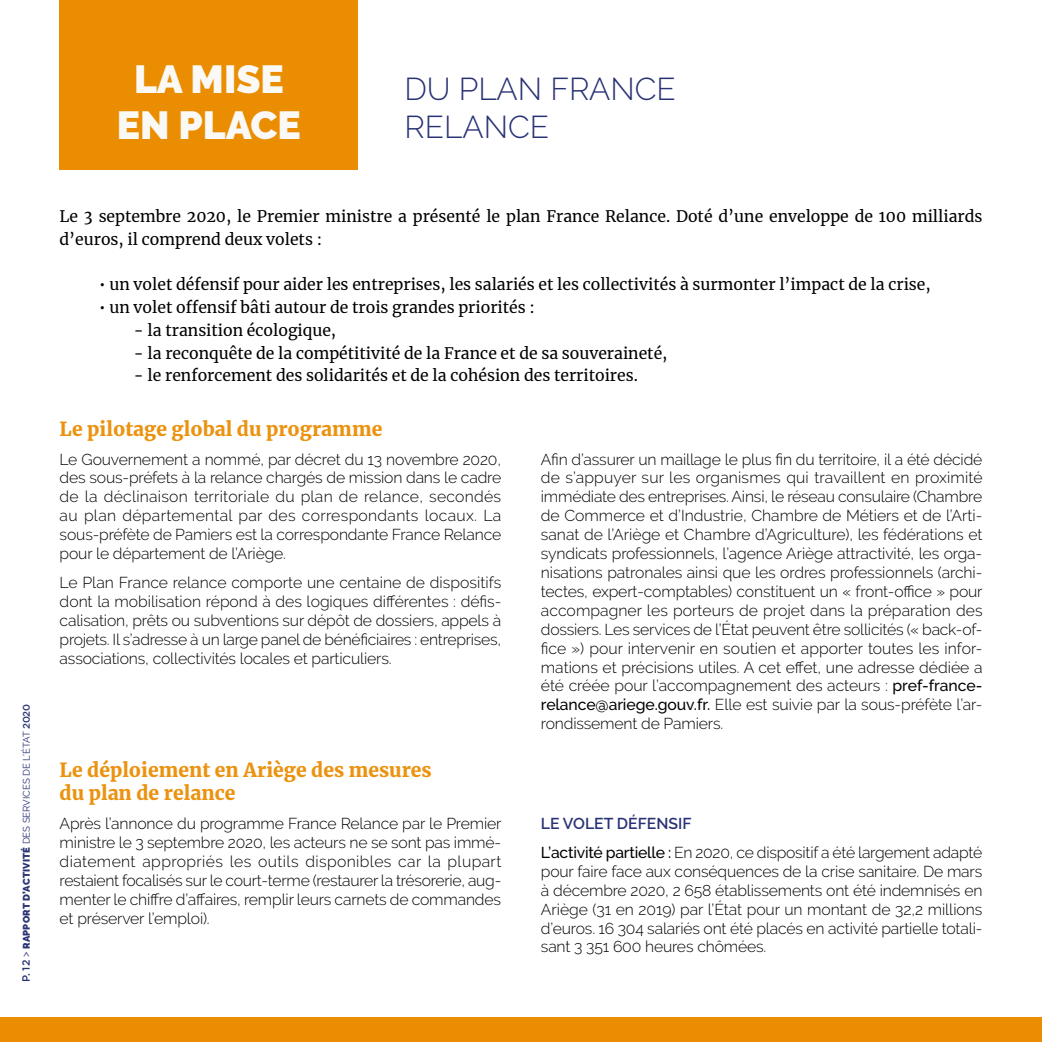
<style>
.page{position:relative;width:1042px;height:1042px;background:#fff}
.page>*{position:absolute;margin:0;border:0;box-sizing:border-box;transform-origin:0 0}
.t1{font:900 39.02px/46.9px "Raleway";color:#fbf9f5;text-align:center}
.t2{font:300 31.5px/37.8px "Raleway";color:#293274}
.t3{font:900 19.25px/23.1px "Merriweather";color:#eb9310}
.t4{font:300 15.75px/18.9px "Raleway";letter-spacing:-.01em;color:#000;text-align:justify}
.t5{font:15.75px/22.8px "Merriweather";color:#000}
.t6{font:9.62px "Raleway";color:#293274}
.s1{font-family:"Gotham";font-weight:500;font-size:10.5px}
.s2{font-size:10.5px}
.s3{font-weight:900}
.s4{font-family:"Gotham";font-weight:500}
.s5{font-weight:500}
.s6{font-weight:600;color:#293274}
</style>
<div class="page">
<div style="left:0;top:1017px;width:1042px;height:25px;background:#ea8d00"></div>
<div style="left:60px;top:0;width:298px;height:169px;background:#ea8d00"></div>
<p class="t6" style="left:21px;top:982px;width:280px;rotate:-90deg"><span class="s1">P. 12</span> <span class="s2">&gt;</span> <span class="s3">RAPPORT D’ACTIVITÉ</span> DES SERVICES DE L’ÉTAT <span class="s4">2020</span></p>
<h1 class="t1" style="left:117px;top:55px;width:185px">LA MISE<br>EN PLACE</h1>
<h2 class="t2" style="left:404px;top:70px;width:273px">DU PLAN FRANCE<br>RELANCE</h2>
<p class="t5" style="left:60px;top:204px;width:924px">Le 3 septembre 2020, le Premier ministre a présenté le plan France Relance. Doté d’une enveloppe de 100 milliards d’euros, il comprend deux volets :</p>
<p class="t5" style="left:99px;top:273px;width:833px">• un volet défensif pour aider les entreprises, les salariés et les collectivités à surmonter l’impact de la crise,</p>
<p class="t5" style="left:99px;top:295px;width:437px">• un volet offensif bâti autour de trois grandes priorités :</p>
<p class="t5" style="left:134px;top:318px;width:204px">- la transition écologique,</p>
<p class="t5" style="left:134px;top:341px;width:535px">- la reconquête de la compétitivité de la France et de sa souveraineté,</p>
<p class="t5" style="left:134px;top:364px;width:505px">- le renforcement des solidarités et de la cohésion des territoires.</p>
<p class="t3" style="left:60px;top:417px;width:324px">Le pilotage global du programme</p>
<p class="t4" style="left:60px;top:449px;width:443px">Le Gouvernement a nommé, par décret du 13 novembre 2020, des sous-préfets à la relance chargés de mission dans le cadre de la déclinaison territoriale du plan de relance, secondés au plan départemental par des correspondants locaux. La sous-préfète de Pamiers est la correspondante France Relance pour le département de l’Ariège.</p>
<p class="t4" style="left:60px;top:573px;width:443px">Le Plan France relance comporte une centaine de dispositifs dont la mobilisation répond à des logiques différentes : défis&shy;calisation, prêts ou subventions sur dépôt de dossiers, appels à projets. Il s’adresse à un large panel de bénéficiaires : entreprises, associations, collectivités locales et particuliers.</p>
<p class="t4" style="left:541px;top:449px;width:443px">Afin d’assurer un maillage le plus fin du territoire, il a été décidé de s’appuyer sur les organismes qui travaillent en proximité immédiate des entreprises. Ainsi, le réseau consulaire (Chambre de Commerce et d’Industrie, Chambre de Métiers et de l’Arti&shy;sanat de l’Ariège et Chambre d’Agriculture), les fédérations et syndicats professionnels, l’agence Ariège attractivité, les orga&shy;nisations patronales ainsi que les ordres professionnels (archi&shy;tectes, expert-comptables) constituent un « front-office » pour accompagner les porteurs de projet dans la préparation des dossiers. Les services de l’État peuvent être sollicités (« back-of&shy;fice ») pour intervenir en soutien et apporter toutes les infor&shy;mations et précisions utiles. A cet effet, une adresse dédiée a été créée pour l’accompagnement des acteurs : <span class="s5">pref-france&shy;relance@ariege.gouv.fr.</span> Elle est suivie par la sous-préfète l’ar&shy;rondissement de Pamiers.</p>
<p class="t3" style="left:60px;top:758px;width:374px">Le déploiement en Ariège des mesures du plan de relance</p>
<p class="t4" style="left:60px;top:814px;width:443px">Après l’annonce du programme France Relance par le Premier ministre le 3 septembre 2020, les acteurs ne se sont pas immé&shy;diatement appropriés les outils disponibles car la plupart restaient focalisés sur le court-terme (restaurer la trésorerie, aug&shy;menter le chiffre d’affaires, remplir leurs carnets de commandes et préserver l’emploi).</p>
<p class="t4" style="left:541px;top:809px;width:443px;line-height:28.9px"><span class="s6">LE VOLET DÉFENSIF<br></span><span class="s5">L’activité partielle :</span> En 2020, ce dispositif a été largement adapté</p>
<p class="t4" style="left:541px;top:862px;width:443px">pour faire face aux conséquences de la crise sanitaire. De mars à décembre 2020, 2 658 établissements ont été indemnisés en Ariège (31 en 2019) par l’État pour un montant de 32,2 millions d’euros. 16 304 salariés ont été placés en activité partielle totali&shy;sant 3 351 600 heures chômées.</p>
</div>
